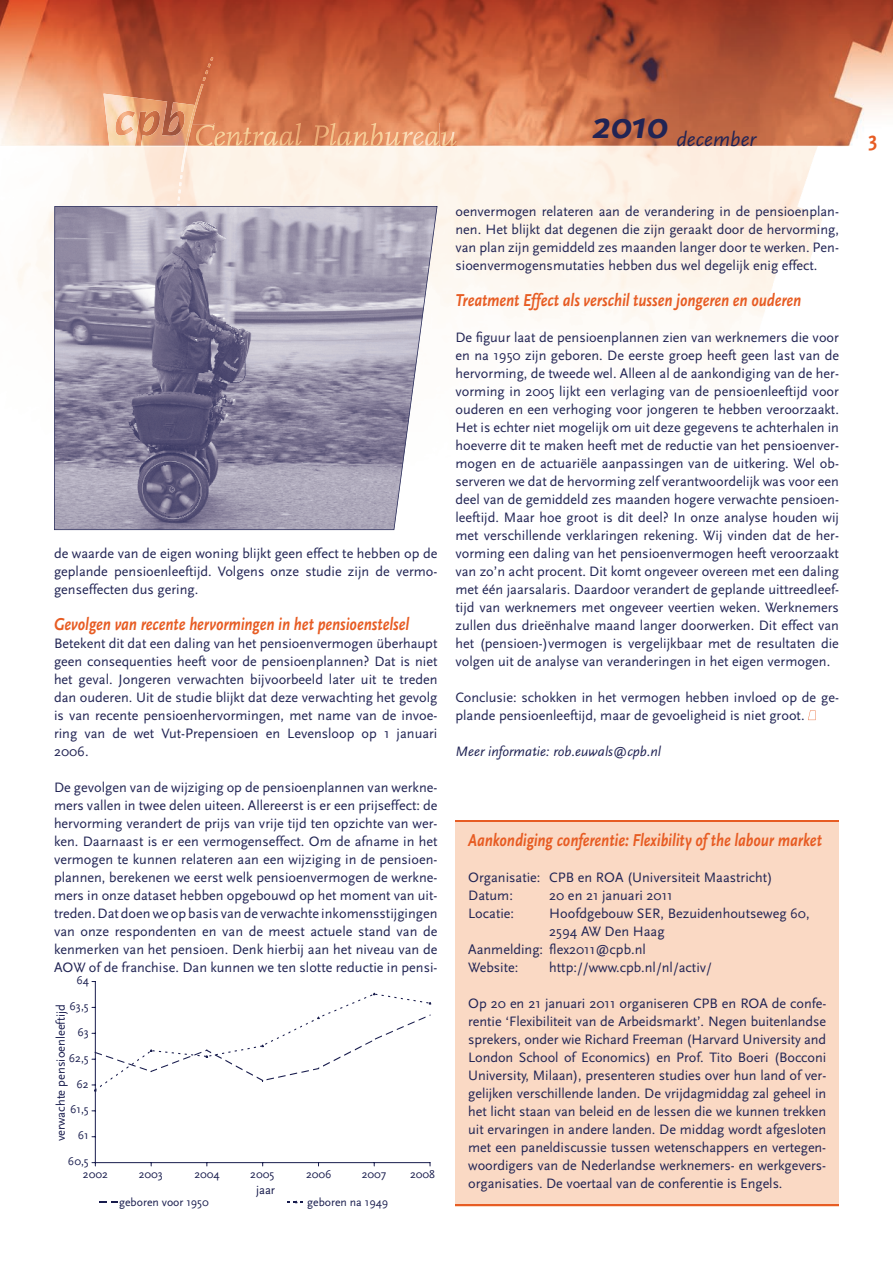
<style>
.page{position:relative;width:893px;height:1263px;background:#fff}
.page>*{position:absolute;margin:0;border:0;box-sizing:border-box;transform-origin:0 0}
.t1{font:italic 21px "Scala Sans";color:#212454}
.t2{font:700 21px "Scala Sans";color:#e75c23}
.t3{font:italic 700 18px "Scala Sans";color:#e75c23;scale:.83 1}
.t4{font:14.25px/18px "Scala Sans";color:#212454;text-align:justify}
.t5{font:italic 14.25px "Scala Sans";color:#212454}
.t6{font:12.45px "Scala Sans";color:#181c4d}
.t7{font:11.7px "Scala Sans";color:#181c4d}
</style>
<div class="page">
<img style="left:0;top:0;width:893px;height:1207px">
<img style="left:739px;top:948px;width:110px;height:259px">
<img style="left:215px;top:146px;width:224px;height:1px">
<img style="left:214px;top:123px;width:225px;height:23px">
<svg style="left:187px;top:125px;width:28px;height:22px"></svg>
<svg style="left:441px;top:146px;width:16px;height:1px"></svg>
<img style="left:441px;top:132px;width:16px;height:14px">
<img style="left:109px;top:146px;width:72px;height:1px">
<img style="left:103px;top:94px;width:82px;height:52px">
<img style="left:186px;top:57px;width:27px;height:85px">
<img style="left:177px;top:147px;width:8px;height:59px">
<img style="left:181px;top:146px;width:6px;height:25px">
<img style="left:185px;top:84px;width:18px;height:62px">
<div style="left:455px;top:820px;width:384px;height:386px;background:#fad9c4"></div>
<hr style="left:455px;top:820px;width:384px;height:1px;background:#e75c23">
<hr style="left:455px;top:1205px;width:384px;height:1px;background:#e75c23">
<svg style="left:808px;top:710px;width:8px;height:10px"></svg>
<hr style="left:95px;top:1162px;width:335px;height:1px;background:#181c4d">
<svg style="left:92px;top:1162px;width:4px;height:4px"></svg>
<hr style="left:95px;top:981px;width:1px;height:181px;background:#181c4d">
<svg style="left:92px;top:992px;width:340px;height:100px"></svg>
<svg style="left:99px;top:1201px;width:18px;height:1px"></svg>
<svg style="left:287px;top:1200px;width:15px;height:3px"></svg>
<svg style="left:54px;top:206px;width:383px;height:324px;background:#9b96ac"></svg>
<h1 class="t1" style="left:592px;top:127px;width:165px"><sup>2010</sup> december</h1>
<p class="t4" style="left:54px;top:545px;width:385px">de waarde van de eigen woning blijkt geen effect te hebben op de geplande pensioenleeftijd. Volgens onze studie zijn de vermo&shy;genseffecten dus gering.</p>
<p class="t3" style="left:54px;top:614px;width:429px">Gevolgen van recente hervormingen in het pensioenstelsel</p>
<p class="t4" style="left:54px;top:635px;width:385px">Betekent dit dat een daling van het pensioenvermogen überhaupt geen consequenties heeft voor de pensioenplannen? Dat is niet het geval. Jongeren verwachten bijvoorbeeld later uit te treden dan ouderen. Uit de studie blijkt dat deze verwachting het gevolg is van recente pensioenhervormingen, met name van de invoe&shy;ring van de wet Vut-Prepensioen en Levensloop op 1 januari 2006.</p>
<p class="t4" style="left:54px;top:779px;width:385px">De gevolgen van de wijziging op de pensioenplannen van werkne&shy;mers vallen in twee delen uiteen. Allereerst is er een prijseffect: de hervorming verandert de prijs van vrije tijd ten opzichte van wer&shy;ken. Daarnaast is er een vermogenseffect. Om de afname in het vermogen te kunnen relateren aan een wijziging in de pensioen&shy;plannen, berekenen we eerst welk pensioenvermogen de werkne&shy;mers in onze dataset hebben opgebouwd op het moment van uit&shy;treden. Dat doen we op basis van de verwachte inkomensstijgingen van onze respondenten en van de meest actuele stand van de kenmerken van het pensioen. Denk hierbij aan het niveau van de AOW of de franchise. Dan kunnen we ten slotte reductie in pensi-</p>
<p class="t7" style="left:76px;top:974px;width:14px">64</p>
<p class="t7" style="left:70px;top:1000px;width:21px">63,5</p>
<p class="t6" style="left:54px;top:1141px;width:139px;rotate:-90deg">verwachte pensioenleeftijd</p>
<p class="t7" style="left:77px;top:1026px;width:13px">63</p>
<p class="t7" style="left:69px;top:1052px;width:21px">62,5</p>
<p class="t7" style="left:77px;top:1077px;width:14px">62</p>
<p class="t7" style="left:70px;top:1103px;width:20px">61,5</p>
<p class="t7" style="left:78px;top:1129px;width:12px">61</p>
<p class="t7" style="left:68px;top:1155px;width:22px">60,5</p>
<p class="t7" style="left:83px;top:1168px;width:26px">2002</p>
<p class="t7" style="left:139px;top:1168px;width:26px">2003</p>
<p class="t7" style="left:194px;top:1168px;width:27px">2004</p>
<p class="t7" style="left:250px;top:1168px;width:26px">2005</p>
<p class="t7" style="left:306px;top:1168px;width:27px">2006</p>
<p class="t7" style="left:362px;top:1168px;width:26px">2007</p>
<p class="t7" style="left:410px;top:1168px;width:27px">2008</p>
<p class="t6" style="left:256px;top:1183px;width:21px">jaar</p>
<p class="t7" style="left:119px;top:1196px;width:91px">geboren voor 1950</p>
<p class="t7" style="left:307px;top:1196px;width:82px">geboren na 1949</p>
<p class="t4" style="left:455px;top:203px;width:385px">oenvermogen relateren aan de verandering in de pensioenplan&shy;nen. Het blijkt dat degenen die zijn geraakt door de hervorming, van plan zijn gemiddeld zes maanden langer door te werken. Pen&shy;sioenvermogensmutaties hebben dus wel degelijk enig effect.</p>
<p class="t3" style="left:455px;top:290px;width:418px">Treatment Effect als verschil tussen jongeren en ouderen</p>
<p class="t4" style="left:455px;top:329px;width:385px">De figuur laat de pensioenplannen zien van werknemers die voor en na 1950 zijn geboren. De eerste groep heeft geen last van de hervorming, de tweede wel. Alleen al de aankondiging van de her&shy;vorming in 2005 lijkt een verlaging van de pensioenleeftijd voor ouderen en een verhoging voor jongeren te hebben veroorzaakt.<br>Het is echter niet mogelijk om uit deze gegevens te achterhalen in hoeverre dit te maken heeft met de reductie van het pensioenver&shy;mogen en de actuariële aanpassingen van de uitkering. Wel ob&shy;serveren we dat de hervorming zelf verantwoordelijk was voor een deel van de gemiddeld zes maanden hogere verwachte pensioen&shy;leeftijd. Maar hoe groot is dit deel? In onze analyse houden wij met verschillende verklaringen rekening. Wij vinden dat de her&shy;vorming een daling van het pensioenvermogen heeft veroorzaakt van zo’n acht procent. Dit komt ongeveer overeen met een daling met één jaarsalaris. Daardoor verandert de geplande uittreedleef&shy;tijd van werknemers met ongeveer veertien weken. Werknemers zullen dus drieënhalve maand langer doorwerken. Dit effect van het (pensioen-)vermogen is vergelijkbaar met de resultaten die volgen uit de analyse van veranderingen in het eigen vermogen.</p>
<p class="t4" style="left:455px;top:689px;width:385px">Conclusie: schokken in het vermogen hebben invloed op de ge&shy;plande pensioenleeftijd, maar de gevoeligheid is niet groot.</p>
<p class="t5" style="left:455px;top:744px;width:207px">Meer informatie: rob.euwals@cpb.nl</p>
<p class="t3" style="left:468px;top:830px;width:428px">Aankondiging conferentie: Flexibility of the labour market</p>
<p class="t4" style="left:468px;top:869px;width:306px">Organisatie: CPB en ROA (Universiteit Maastricht)<br>Datum:</p>
<p class="t4" style="left:549px;top:887px;width:125px">20 en 21 januari 2011</p>
<p class="t4" style="left:468px;top:905px;width:47px">Locatie:</p>
<p class="t4" style="left:549px;top:905px;width:262px">Hoofdgebouw SER, Bezuidenhoutseweg 60,</p>
<p class="t4" style="left:549px;top:923px;width:117px">2594 AW Den Haag</p>
<p class="t4" style="left:468px;top:941px;width:179px">Aanmelding: flex2011@cpb.nl</p>
<p class="t4" style="left:468px;top:959px;width:52px">Website:</p>
<p class="t4" style="left:549px;top:959px;width:164px">http://www.cpb.nl/nl/activ/</p>
<p class="t4" style="left:468px;top:995px;width:359px">Op 20 en 21 januari 2011 organiseren CPB en ROA de confe&shy;rentie ‘Flexibiliteit van de Arbeidsmarkt’. Negen buitenlandse sprekers, onder wie Richard Freeman (Harvard University and London School of Economics) en Prof. Tito Boeri (Bocconi University, Milaan), presenteren studies over hun land of ver&shy;gelijken verschillende landen. De vrijdagmiddag zal geheel in het licht staan van beleid en de lessen die we kunnen trekken uit ervaringen in andere landen. De middag wordt afgesloten met een paneldiscussie tussen wetenschappers en vertegen&shy;woordigers van de Nederlandse werknemers- en werkgevers&shy;organisaties. De voertaal van de conferentie is Engels.</p>
<h1 class="t2" style="left:868px;top:128px;width:11px">3</h1>
</div>
